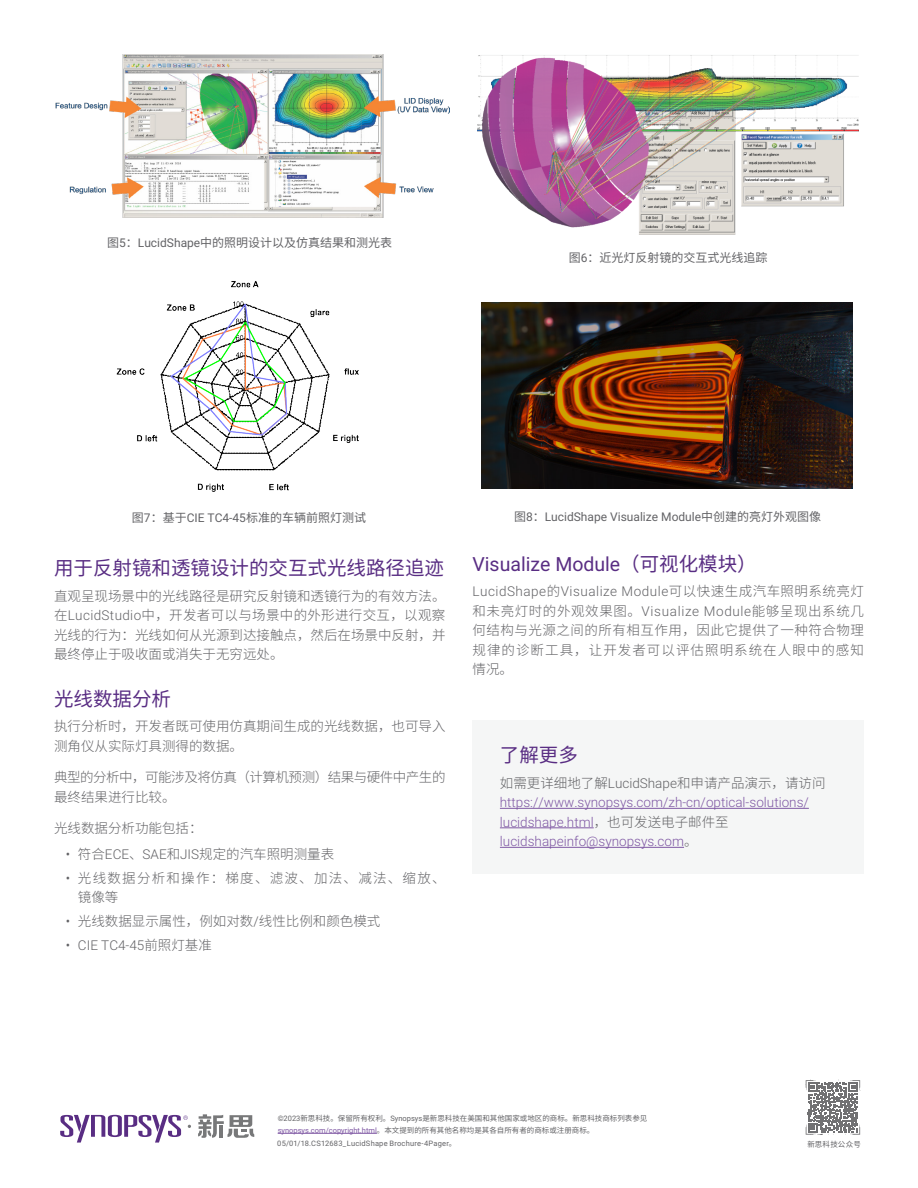
<style>
.page{position:relative;width:918px;height:1188px;background:#fff}
.page>*{position:absolute;margin:0;border:0;box-sizing:border-box;transform-origin:0 0}
.HEADING_1{font:19.5px "Noto Sans SC";color:#592d83}
.HEADING_1-2{font:19.5px "Roboto";color:#592d83}
.BODY_COPY{font:300 13.5px/19.5px "Noto Sans SC";color:#636366;text-align:justify}
.BODY_COPY-2{font:300 13.5px/19.5px "Roboto";color:#7f58a4}
.BODY_COPY-3{font:300 13.5px/19.5px "Noto Sans SC";letter-spacing:-.035em;color:#636366}
.BODY_COPY-4{font:300 13.5px/19.5px "Noto Sans SC";letter-spacing:.095em;color:#636366}
.t1{font:300 13.5px "Roboto";color:#636366}
.FIGURE_CAPTION{font:12px "Noto Sans SC";color:#636366}
.FIGURE_CAPTION-2{font:12px "Roboto";color:#636366}
.t2{font:7.5px/12px "Noto Sans SC";color:#636366}
.t3{font:7.5px "Roboto";letter-spacing:.025em;color:#636366}
.t4{font:7.5px "Noto Sans SC";letter-spacing:.02em;color:#636366}
.s1{font-family:"Roboto"}
.s2{font-family:"Noto Sans SC"}
.s3{font-family:"Noto Sans SC";color:#636366}
.s4{color:#636366}
.s5{font-family:"Roboto";color:#7f58a4}
</style>
<div class="page">
<hr style="left:278px;top:1133px;width:99px;height:1px;background:#7f58a4">
<svg style="left:805px;top:1079px;width:56px;height:56px"></svg>
<svg style="left:198px;top:1114px;width:56px;height:24px"></svg>
<svg style="left:60px;top:1115px;width:131px;height:28px"></svg>
<div style="left:473px;top:720px;width:391px;height:153px;background:#f5f6f6"></div>
<hr style="left:500px;top:808px;width:309px;height:1px;background:#7f58a4">
<hr style="left:500px;top:828px;width:94px;height:1px;background:#7f58a4">
<hr style="left:500px;top:847px;width:184px;height:1px;background:#7f58a4">
<img style="left:55px;top:54px;width:394px;height:164px">
<img style="left:477px;top:55px;width:381px;height:179px">
<img style="left:116px;top:281px;width:243px;height:210px">
<img style="left:481px;top:302px;width:372px;height:186px">
<p class="FIGURE_CAPTION" style="left:107px;top:236px;width:287px">图<span class="s1">5</span>：<span class="s1">LucidShape</span>中的照明设计以及仿真结果和测光表</p>
<p class="FIGURE_CAPTION" style="left:569px;top:251px;width:200px">图<span class="s1">6</span>：近光灯反射镜的交互式光线追踪</p>
<p class="FIGURE_CAPTION" style="left:132px;top:511px;width:236px">图<span class="s1">7</span>：基于<span class="s1">CIE TC4-45</span>标准的车辆前照灯测试</p>
<p class="FIGURE_CAPTION-2" style="left:514px;top:509px;width:309px"><span class="s2">图</span>8<span class="s2">：</span>LucidShape Visualize Module<span class="s2">中创建的亮灯外观图像</span></p>
<p class="HEADING_1" style="left:54px;top:557px;width:391px">用于反射镜和透镜设计的交互式光线路径追迹</p>
<p class="BODY_COPY" style="left:54px;top:586px;width:393px">直观呈现场景中的光线路径是研究反射镜和透镜行为的有效方法。在<span class="s1">LucidStudio</span>中，开发者可以与场景中的外形进行交互，以观察光线的行为：光线如何从光源到达接触点，然后在场景中反射，并最终停止于吸收面或消失于无穷远处。</p>
<p class="HEADING_1" style="left:54px;top:688px;width:118px">光线数据分析</p>
<p class="BODY_COPY" style="left:54px;top:717px;width:393px">执行分析时，开发者既可使用仿真期间生成的光线数据，也可导入测角仪从实际灯具测得的数据。</p>
<p class="BODY_COPY-3" style="left:54px;top:768px;width:393px">典型的分析中，可能涉及将仿真（计算机预测）结果与硬件中产生的最终结果进行比较。</p>
<p class="BODY_COPY" style="left:54px;top:819px;width:150px">光线数据分析功能包括：</p>
<p class="BODY_COPY" style="left:66px;top:844px;width:270px"><span class="s1">•</span> 符合<span class="s1">ECE</span>、<span class="s1">SAE</span>和<span class="s1">JIS</span>规定的汽车照明测量表</p>
<p class="BODY_COPY-4" style="left:78px;top:868px;width:369px;text-indent:-12px"><span class="s1">•</span> 光线数据分析和操作：梯度、滤波、加法、减法、缩放、镜像等</p>
<p class="BODY_COPY" style="left:66px;top:912px;width:316px"><span class="s1">•</span> 光线数据显示属性，例如对数<span class="s1">/</span>线性比例和颜色模式</p>
<p class="t1" style="left:66px;top:936px;width:147px">• CIE TC4-45<span class="s2">前照灯基准</span></p>
<p class="HEADING_1-2" style="left:472px;top:550px;width:286px">Visualize Module<span class="s2">（可视化模块）</span></p>
<p class="BODY_COPY" style="left:472px;top:582px;width:393px"><span class="s1">LucidShape</span>的<span class="s1">Visualize Module</span>可以快速生成汽车照明系统亮灯和未亮灯时的外观效果图。<span class="s1">Visualize Module</span>能够呈现出系统几何结构与光源之间的所有相互作用，因此它提供了一种符合物理规律的诊断工具，让开发者可以评估照明系统在人眼中的感知情况。</p>
<p class="HEADING_1" style="left:500px;top:744px;width:79px">了解更多</p>
<p class="BODY_COPY-2" style="left:500px;top:773px;width:327px"><span class="s3">如需更详细地了解</span><span class="s4">LucidShape</span><span class="s3">和申请产品演示，请访问</span>https://www.synopsys.com/zh-cn/optical-solutions/ lucidshape.html<span class="s3">，也可发送电子邮件至</span>lucidshapeinfo@synopsys.com<span class="s3">。</span></p>
<p class="t2" style="left:278px;top:1112px;width:371px"><span class="s1">©2023</span>新思科技。保留所有权利。<span class="s1">Synopsys</span>是新思科技在美国和其他国家或地区的商标。新思科技商标列表参见<span class="s5">synopsys.com/copyright.html</span>。本文提到的所有其他名称均是其各自所有者的商标或注册商标。</p>
<p class="t3" style="left:277px;top:1138px;width:180px">05/01/18.CS12683_LucidShape Brochure-4Pager<span class="s2">。</span></p>
<p class="t4" style="left:808px;top:1140px;width:55px">新思科技公众号</p>
</div>
